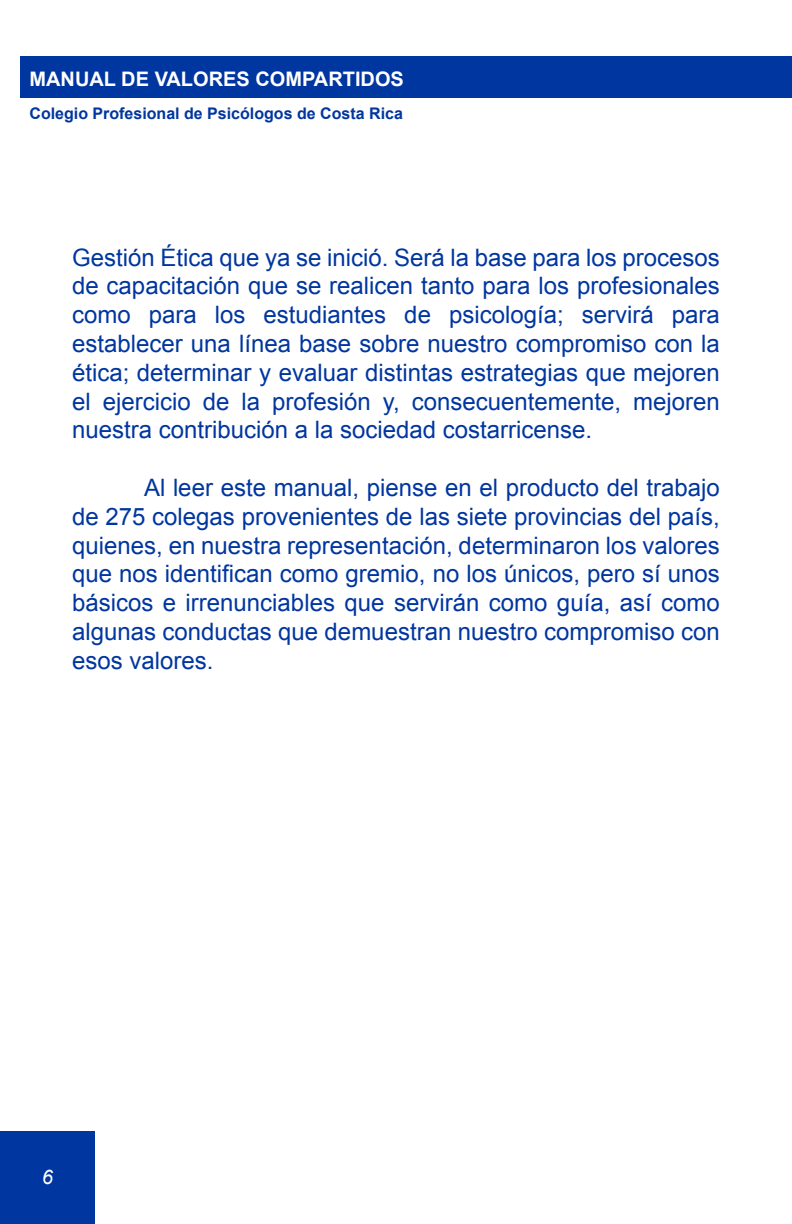
<style>
.page{position:relative;width:792px;height:1224px;background:#fff}
.page>*{position:absolute;margin:0;border:0;box-sizing:border-box;transform-origin:0 0}
.t1{font:24px/28.8px "Arial";color:#0036a0;text-align:justify}
.t2{font:700 20px "Arial";color:#fff}
.t3{font:italic 20px "Arial";color:#fff}
.t4{font:700 16px "Arial";color:#0036a0}
</style>
<div class="page">
<div style="left:0;top:1132px;width:95px;height:92px;background:#0036a0"></div>
<div style="left:21px;top:56px;width:771px;height:42px;background:#0036a0"></div>
<p class="t2" style="left:29px;top:65px;width:376px">MANUAL DE VALORES COMPARTIDOS</p>
<p class="t4" style="left:29px;top:102px;width:375px">Colegio Profesional de Psicólogos de Costa Rica</p>
<p class="t1" style="left:72px;top:243px;width:649px">Gestión Ética que ya se inició. Será la base para los procesos de capacitación que se realicen tanto para los profesionales como para los estudiantes de psicología; servirá para establecer una línea base sobre nuestro compromiso con la ética; determinar y evaluar distintas estrategias que mejoren el ejercicio de la profesión y, consecuentemente, mejoren nuestra contribución a la sociedad costarricense.</p>
<p class="t1" style="left:72px;top:473px;width:649px;text-indent:72px">Al leer este manual, piense en el producto del trabajo de 275 colegas provenientes de las siete provincias del país, quienes, en nuestra representación, determinaron los valores que nos identifican como gremio, no los únicos, pero sí unos básicos e irrenunciables que servirán como guía, así como algunas conductas que demuestran nuestro compromiso con esos valores.</p>
<p class="t3" style="left:42px;top:1164px;width:13px">6</p>
</div>
